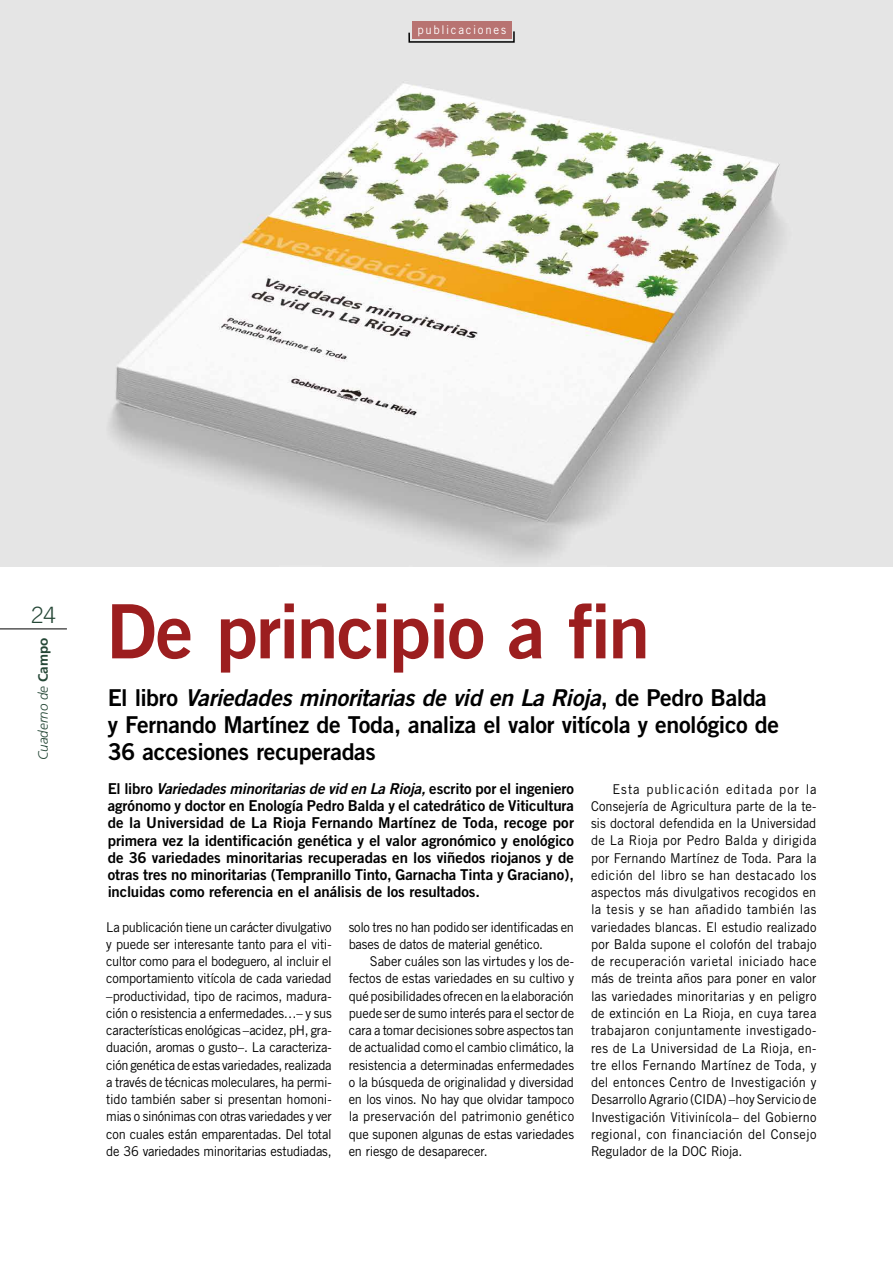
<style>
.page{position:relative;width:893px;height:1263px;background:#fff}
.page>*{position:absolute;margin:0;border:0;box-sizing:border-box;transform-origin:0 0}
.t1{font:75px "Trade Gothic Bold Two";letter-spacing:-.035em;color:#9c1e1f}
.t2{font:23.25px/27px "Trade Gothic Bold Two";letter-spacing:-.015em;color:#000}
.t3{font:300 22.5px "Trade Gothic";color:#254736}
.t4{font:15px/17.2px "Trade Gothic Bold Two";letter-spacing:-.01em;color:#000;text-align:justify}
.t5{font:13.5px/17.2px "Trade Gothic";letter-spacing:-.015em;color:#000;text-align:justify;scale:.95 1}
.t6{font:italic 300 13.5px "Frutiger";color:#254736}
.t7{font:12px "Trade Gothic";letter-spacing:.145em;color:#fff;scale:.95 1}
.s1{font-weight:700;font-style:normal}
.s2{font-style:italic}
</style>
<div class="page">
<img style="left:0;top:0;width:893px;height:566px">
<hr style="left:0;top:628px;width:67px;height:1px;background:#000">
<svg style="left:408px;top:30px;width:107px;height:13px"></svg>
<div style="left:412px;top:21px;width:99px;height:18px;background:#b87371"></div>
<p class="t7" style="left:417px;top:23px;width:95px">publicaciones</p>
<h3 class="t3" style="left:31px;top:601px;width:27px">24</h3>
<p class="t6" style="left:35px;top:760px;width:124px;rotate:-90deg">Cuaderno de <span class="s1">Campo</span></p>
<h1 class="t1" style="left:106px;top:585px;width:545px">De principio a fin</h1>
<h2 class="t2" style="left:108px;top:684px;width:673px">El libro <span class="s2">Variedades minoritarias de vid en La Rioja</span>, de Pedro Balda y Fernando Martínez de Toda, analiza el valor vitícola y enológico de<br>36 accesiones recuperadas</h2>
<p class="t4" style="left:108px;top:780px;width:468px">El libro <span class="s2">Variedades minoritarias de vid en La Rioja,</span> escrito por el ingeniero agrónomo y doctor en Enología Pedro Balda y el catedrático de Viticultura de la Universidad de La Rioja Fernando Martínez de Toda, recoge por primera vez la identificación genética y el valor agronómico y enológico de 36 variedades minoritarias recuperadas en los viñedos riojanos y de otras tres no minoritarias (Tempranillo Tinto, Garnacha Tinta y Graciano), incluidas como referencia en el análisis de los resultados.</p>
<p class="t5" style="left:591px;top:780px;width:239px;text-indent:21px">Esta publicación editada por la Consejería de Agricultura parte de la te&shy;sis doctoral defendida en la Universidad de La Rioja por Pedro Balda y dirigida por Fernando Martínez de Toda. Para la edición del libro se han destacado los aspectos más divulgativos recogidos en la tesis y se han añadido también las variedades blancas. El estudio realizado por Balda supone el colofón del trabajo de recuperación varietal iniciado hace más de treinta años para poner en valor las variedades minoritarias y en peligro de extinción en La Rioja, en cuya tarea trabajaron conjuntamente investigado&shy;res de La Universidad de La Rioja, en&shy;tre ellos Fernando Martínez de Toda, y del entonces Centro de Investigación y Desarrollo Agrario (CIDA) –hoy Servicio de Investigación Vitivinícola– del Gobierno regional, con financiación del Consejo Regulador de la DOC Rioja.</p>
<p class="t5" style="left:106px;top:918px;width:239px">La publicación tiene un carácter divulgativo y puede ser interesante tanto para el viti&shy;cultor como para el bodeguero, al incluir el comportamiento vitícola de cada variedad –productividad, tipo de racimos, madura&shy;ción o resistencia a enfermedades…– y sus características enológicas –acidez, pH, gra&shy;duación, aromas o gusto–. La caracteriza&shy;ción genética de estas variedades, realizada a través de técnicas moleculares, ha permi&shy;tido también saber si presentan homoni&shy;mias o sinónimas con otras variedades y ver con cuales están emparentadas. Del total de 36 variedades minoritarias estudiadas,</p>
<p class="t5" style="left:349px;top:918px;width:239px">solo tres no han podido ser identificadas en bases de datos de material genético.</p>
<p class="t5" style="left:349px;top:952px;width:239px;text-indent:21px">Saber cuáles son las virtudes y los de&shy;fectos de estas variedades en su cultivo y qué posibilidades ofrecen en la elaboración puede ser de sumo interés para el sector de cara a tomar decisiones sobre aspectos tan de actualidad como el cambio climático, la resistencia a determinadas enfermedades o la búsqueda de originalidad y diversidad en los vinos. No hay que olvidar tampoco la preservación del patrimonio genético que suponen algunas de estas variedades en riesgo de desaparecer.</p>
</div>
